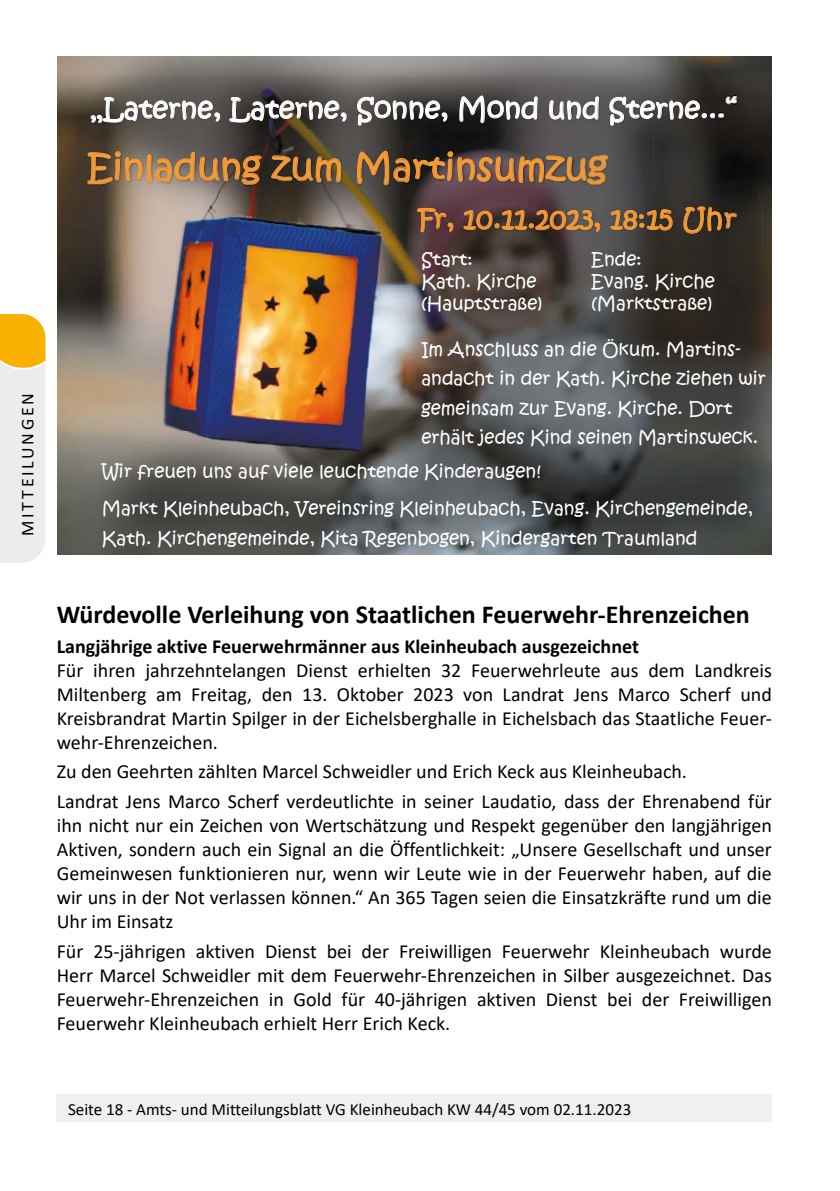
<style>
.page{position:relative;width:840px;height:1191px;background:#fff}
.page>*{position:absolute;margin:0;border:0;box-sizing:border-box;transform-origin:0 0}
.t1{font:36px "Kristen ITC";color:#f49a37}
.t2{font:28px "Kristen ITC";color:#fff}
.t3{font:28px "Kristen ITC";color:#f49a37}
.t4{font:700 26px "Calibri";color:#000}
.t5{font:20px/24px "Calibri";color:#000;text-align:justify}
.t6{font:700 20px "Calibri";color:#000}
.t7{font:18px/29.2px "Kristen ITC";color:#fff}
.t8{font:18px "Calibri";letter-spacing:.15em;color:#000}
.t9{font:17px "Calibri";color:#000}
</style>
<div class="page">
<div style="left:57px;top:1095px;width:714px;height:27px;background:#f0f0f0"></div>
<img style="left:57px;top:57px;width:714px;height:498px">
<img style="left:70px;top:79px;width:645px;height:71px">
<img style="left:715px;top:79px;width:56px;height:71px">
<img style="left:60px;top:130px;width:520px;height:59px">
<img style="left:580px;top:130px;width:73px;height:59px">
<img style="left:60px;top:178px;width:267px;height:91px">
<img style="left:327px;top:178px;width:119px;height:91px">
<img style="left:397px;top:189px;width:360px;height:72px">
<img style="left:721px;top:203px;width:41px;height:46px">
<svg style="left:0;top:314px;width:45px;height:249px;background:#efe0be"></svg>
<p class="t8" style="left:15px;top:536px;width:144px;rotate:-90deg">MITTEILUNGEN</p>
<h2 class="t2" style="left:90px;top:90px;width:647px">„Laterne, Laterne, Sonne, Mond und Sterne...“</h2>
<h1 class="t1" style="left:87px;top:144px;width:521px">Einladung zum Martinsumzug</h1>
<h2 class="t3" style="left:418px;top:200px;width:319px">Fr, 10.11.2023, 18:15 Uhr</h2>
<p class="t7" style="left:421px;top:245px;width:53px">Start:</p>
<p class="t7" style="left:591px;top:245px;width:52px">Ende:</p>
<p class="t7" style="left:421px;top:267px;width:117px">Kath. Kirche</p>
<p class="t7" style="left:591px;top:267px;width:125px">Evang. Kirche</p>
<p class="t7" style="left:421px;top:289px;width:123px">(Hauptstraße)</p>
<p class="t7" style="left:591px;top:289px;width:122px">(Marktstraße)</p>
<p class="t7" style="left:421px;top:335px;width:346px">Im Anschluss an die Ökum. Martins&shy;andacht in der Kath. Kirche ziehen wir gemeinsam zur Evang. Kirche. Dort erhält jedes Kind seinen Martinsweck.</p>
<p class="t7" style="left:102px;top:453px;width:652px;line-height:37px">Wir freuen uns auf viele leuchtende Kinderaugen!<br>Markt Kleinheubach, Vereinsring Kleinheubach, Evang. Kirchengemeinde,</p>
<p class="t7" style="left:102px;top:524px;width:597px">Kath. Kirchengemeinde, Kita Regenbogen, Kindergarten Traumland</p>
<h3 class="t4" style="left:57px;top:596px;width:694px">Würdevolle Verleihung von Staatlichen Feuerwehr-Ehrenzeichen</h3>
<p class="t6" style="left:57px;top:632px;width:583px">Langjährige aktive Feuerwehrmänner aus Kleinheubach ausgezeichnet</p>
<p class="t5" style="left:57px;top:657px;width:716px">Für ihren jahrzehntelangen Dienst erhielten 32 Feuerwehrleute aus dem Landkreis Miltenberg am Freitag, den 13. Oktober 2023 von Landrat Jens Marco Scherf und Kreisbrandrat Martin Spilger in der Eichelsberghalle in Eichelsbach das Staatliche Feuer&shy;wehr-Ehrenzeichen.</p>
<p class="t5" style="left:57px;top:756px;width:716px;line-height:29.6px">Zu den Geehrten zählten Marcel Schweidler und Erich Keck aus Kleinheubach.<br>Landrat Jens Marco Scherf verdeutlichte in seiner Laudatio, dass der Ehrenabend für</p>
<p class="t5" style="left:57px;top:813px;width:716px">ihn nicht nur ein Zeichen von Wertschätzung und Respekt gegenüber den langjährigen Aktiven, sondern auch ein Signal an die Öffentlichkeit: „Unsere Gesellschaft und unser Gemeinwesen funktionieren nur, wenn wir Leute wie in der Feuerwehr haben, auf die wir uns in der Not verlassen können.“ An 365 Tagen seien die Einsatzkräfte rund um die Uhr im Einsatz</p>
<p class="t5" style="left:57px;top:938px;width:716px">Für 25-jährigen aktiven Dienst bei der Freiwilligen Feuerwehr Kleinheubach wurde Herr Marcel Schweidler mit dem Feuerwehr-Ehrenzeichen in Silber ausgezeichnet. Das Feuerwehr-Ehrenzeichen in Gold für 40-jährigen aktiven Dienst bei der Freiwilligen Feuerwehr Kleinheubach erhielt Herr Erich Keck.</p>
<p class="t9" style="left:68px;top:1098px;width:564px">Seite 18 - Amts- und Mitteilungsblatt VG Kleinheubach KW 44/45 vom 02.11.2023</p>
</div>
